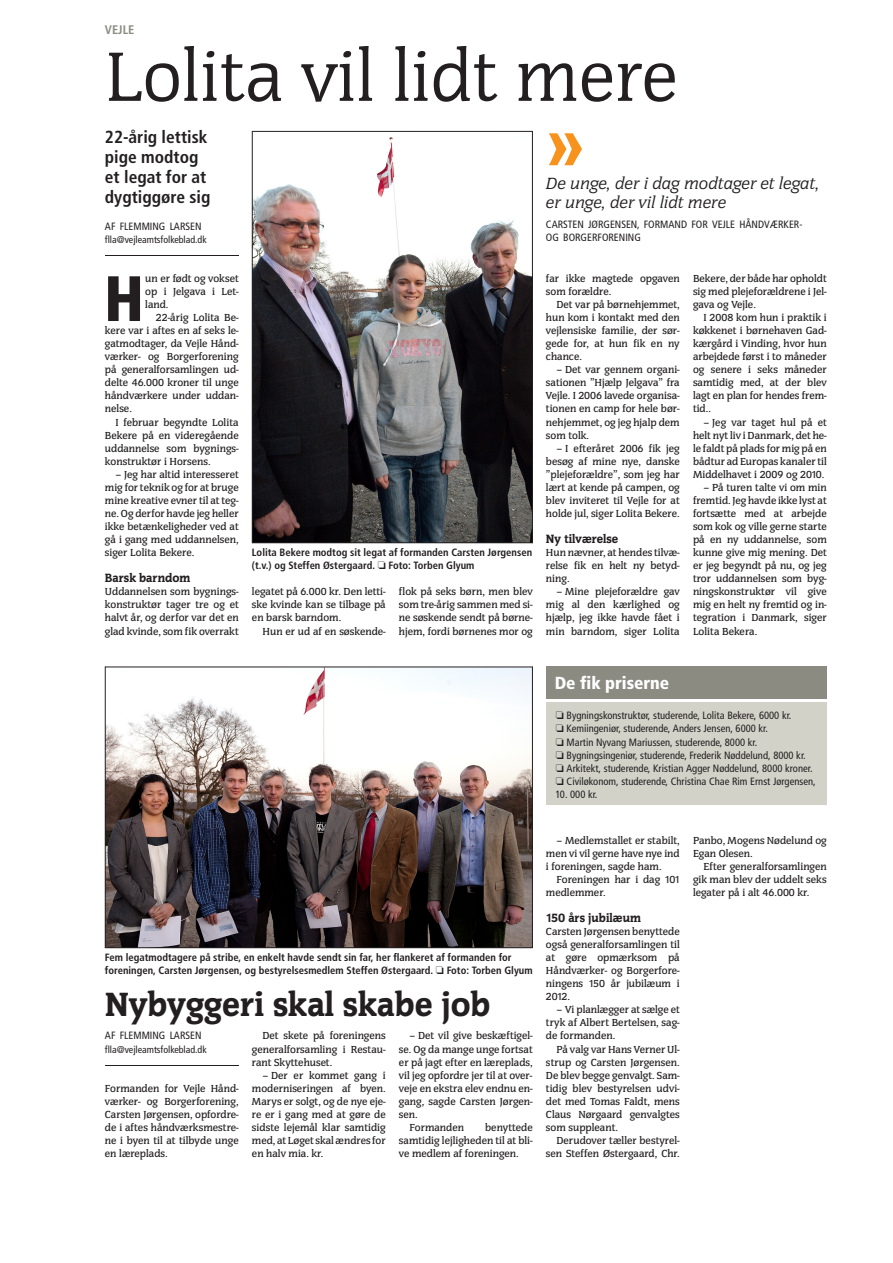
<style>
.page{position:relative;width:893px;height:1263px;background:#fff}
.page>*{position:absolute;margin:0;border:0;box-sizing:border-box;transform-origin:0 0}
.t1{font:700 76.8px "Congress LT";color:#f7931d}
.t2{font:72.15px "Congress LT";color:#231f20}
.t3{font:900 condensed 64.05px "Frutiger";color:#231f20}
.t4{font:900 34.8px "Congress LT";color:#231f20}
.t5{font:700 condensed 17.4px/20px "Frutiger";color:#231f20}
.t6{font:900 condensed 17.4px "Frutiger";color:#fff}
.t7{font:italic 16.8px/19.4px "Congress LT";color:#231f20}
.t8{font:900 12.45px "Congress LT";color:#231f20}
.t9{font:700 condensed 12.45px "Frutiger";color:#8b8b82}
.t10{font:500 10.5px/13px "Congress LT";color:#231f20;text-align:justify}
.t11{font:condensed 10.5px/13px "Frutiger";color:#231f20}
.t12{font:700 condensed 10.5px/13px "Frutiger";color:#231f20}
.t13{font:condensed 9.9px "Frutiger";color:#231f20}
</style>
<div class="page">
<hr style="left:105px;top:255px;width:134px;height:1px;background:#231f20">
<img style="left:253px;top:132px;width:279px;height:410px">
<hr style="left:252px;top:131px;width:1px;height:412px;background:#231f20">
<hr style="left:252px;top:542px;width:280px;height:1px;background:#231f20">
<hr style="left:532px;top:131px;width:1px;height:412px;background:#231f20">
<hr style="left:252px;top:131px;width:280px;height:1px;background:#231f20">
<img style="left:106px;top:668px;width:426px;height:279px">
<hr style="left:105px;top:667px;width:1px;height:281px;background:#231f20">
<hr style="left:105px;top:947px;width:427px;height:1px;background:#231f20">
<hr style="left:532px;top:667px;width:1px;height:281px;background:#231f20">
<hr style="left:105px;top:667px;width:427px;height:1px;background:#231f20">
<div style="left:546px;top:667px;width:280px;height:137px;background:#d2d2c9"></div>
<div style="left:546px;top:667px;width:280px;height:32px;background:#8b8b82"></div>
<hr style="left:546px;top:699px;width:280px;height:2px;background:#fff">
<hr style="left:105px;top:1065px;width:134px;height:1px;background:#231f20">
<p class="t9" style="left:105px;top:24px;width:31px">VEJLE</p>
<h2 class="t2" style="left:105px;top:34px;width:574px">Lolita vil lidt mere</h2>
<h3 class="t5" style="left:105px;top:128px;width:107px">22-årig lettisk pige modtog et legat for at dygtiggøre sig</h3>
<p class="t11" style="left:105px;top:220px;width:98px">AF FLEMMING LARSEN</p>
<p class="t13" style="left:105px;top:235px;width:103px">flla@vejleamtsfolkeblad.dk</p>
<h1 class="t1" style="left:546px;top:98px;width:40px">»</h1>
<h3 class="t7" style="left:546px;top:175px;width:275px">De unge, der i dag modtager et legat, er unge, der vil lidt mere</h3>
<p class="t11" style="left:546px;top:219px;width:258px">CARSTEN JØRGENSEN, FORMAND FOR VEJLE HÅNDVÆRKER-<br>OG BORGERFORENING</p>
<h3 class="t3" style="left:104px;top:271px;width:42px">H</h3>
<p class="t10" style="left:145px;top:272px;width:95px">un er født og vokset op i Jelgava i Let&shy;land.</p>
<p class="t10" style="left:105px;top:311px;width:135px;text-indent:51px">22-årig Lolita Be&shy;kere var i aftes en af seks le&shy;gatmodtager, da Vejle Hånd&shy;værker- og Borgerforening på generalforsamlingen ud&shy;delte 46.000 kroner til unge håndværkere under uddan&shy;nelse.</p>
<p class="t10" style="left:105px;top:416px;width:135px;text-indent:11px">I februar begyndte Lolita Bekere på en videregående uddannelse som bygnings&shy;konstruktør i Horsens.</p>
<p class="t10" style="left:105px;top:468px;width:135px;text-indent:11px">– Jeg har altid interesseret mig for teknik og for at bruge mine kreative evner til at teg&shy;ne. Og derfor havde jeg heller ikke betænkeligheder ved at gå i gang med uddannelsen, siger Lolita Bekere.</p>
<p class="t8" style="left:105px;top:573px;width:87px">Barsk barndom</p>
<p class="t10" style="left:105px;top:585px;width:135px">Uddannelsen som bygnings&shy;konstruktør tager tre og et halvt år, og derfor var det en glad kvinde, som fik overrakt</p>
<p class="t10" style="left:252px;top:585px;width:135px">legatet på 6.000 kr. Den letti&shy;ske kvinde kan se tilbage på en barsk barndom.</p>
<p class="t12" style="left:252px;top:547px;width:282px">Lolita Bekere modtog sit legat af formanden Carsten Jørgensen (t.v.) og Steffen Østergaard. ❏ Foto: Torben Glyum</p>
<p class="t10" style="left:399px;top:585px;width:135px">flok på seks børn, men blev som tre-årig sammen med si&shy;ne søskende sendt på børne&shy;hjem, fordi børnenes mor og</p>
<p class="t10" style="left:262px;top:625px;width:125px">Hun er ud af en søskende-</p>
<p class="t10" style="left:546px;top:272px;width:135px">far ikke magtede opgaven som forældre.</p>
<p class="t10" style="left:546px;top:298px;width:135px;text-indent:11px">Det var på børnehjemmet, hun kom i kontakt med den vejlensiske familie, der sør&shy;gede for, at hun fik en ny chance.</p>
<p class="t10" style="left:546px;top:363px;width:135px;text-indent:11px">– Det var gennem organi&shy;sationen ”Hjælp Jelgava” fra Vejle. I 2006 lavede organisa&shy;tionen en camp for hele bør&shy;nehjemmet, og jeg hjalp dem som tolk.</p>
<p class="t10" style="left:546px;top:442px;width:135px;text-indent:11px">– I efteråret 2006 fik jeg besøg af mine nye, danske ”plejeforældre”, som jeg har lært at kende på campen, og blev inviteret til Vejle for at holde jul, siger Lolita Bekere.</p>
<p class="t8" style="left:546px;top:533px;width:74px">Ny tilværelse</p>
<p class="t10" style="left:546px;top:546px;width:135px">Hun nævner, at hendes tilvæ&shy;relse fik en helt ny betyd&shy;ning.</p>
<p class="t10" style="left:546px;top:585px;width:135px;text-indent:11px">– Mine plejeforældre gav mig al den kærlighed og hjælp, jeg ikke havde fået i min barndom, siger Lolita</p>
<p class="t10" style="left:693px;top:272px;width:135px">Bekere, der både har opholdt sig med plejeforældrene i Jel&shy;gava og Vejle.</p>
<p class="t10" style="left:693px;top:311px;width:135px;text-indent:11px">I 2008 kom hun i praktik i køkkenet i børnehaven Gad&shy;kærgård i Vinding, hvor hun arbejdede først i to måneder og senere i seks måneder samtidig med, at der blev lagt en plan for hendes frem&shy;tid..</p>
<p class="t10" style="left:693px;top:416px;width:135px;text-indent:11px">– Jeg var taget hul på et helt nyt liv i Danmark, det he&shy;le faldt på plads for mig på en bådtur ad Europas kanaler til Middelhavet i 2009 og 2010.</p>
<p class="t10" style="left:693px;top:481px;width:135px;text-indent:11px">– På turen talte vi om min fremtid. Jeg havde ikke lyst at fortsætte med at arbejde som kok og ville gerne starte på en ny uddannelse, som kunne give mig mening. Det er jeg begyndt på nu, og jeg tror uddannelsen som byg&shy;ningskonstruktør vil give mig en helt ny fremtid og in&shy;tegration i Danmark, siger Lolita Bekera.</p>
<h3 class="t6" style="left:554px;top:675px;width:116px">De fik priserne</h3>
<p class="t11" style="left:556px;top:710px;width:261px">❏ Bygningskonstruktør, studerende, Lolita Bekere, 6000 kr.<br>❏ Kemiingeniør, studerende, Anders Jensen, 6000 kr.<br>❏ Martin Nyvang Mariussen, studerende, 8000 kr.<br>❏ Bygningsingeniør, studerende, Frederik Nøddelund, 8000 kr. ❏ Arkitekt, studerende, Kristian Agger Nøddelund, 8000 kroner. ❏ Civiløkonom, studerende, Christina Chae Rim Ernst Jørgensen,</p>
<p class="t11" style="left:555px;top:788px;width:44px">10. 000 kr.</p>
<p class="t12" style="left:105px;top:952px;width:429px">Fem legatmodtagere på stribe, en enkelt havde sendt sin far, her flankeret af formanden for foreningen, Carsten Jørgensen, og bestyrelsesmedlem Steffen Østergaard. ❏ Foto: Torben Glyum</p>
<h3 class="t4" style="left:105px;top:989px;width:387px">Nybyggeri skal skabe job</h3>
<p class="t11" style="left:105px;top:1030px;width:98px">AF FLEMMING LARSEN</p>
<p class="t13" style="left:105px;top:1045px;width:103px">flla@vejleamtsfolkeblad.dk</p>
<p class="t10" style="left:252px;top:1029px;width:135px;text-indent:11px">Det skete på foreningens generalforsamling i Restau&shy;rant Skyttehuset.</p>
<p class="t10" style="left:252px;top:1069px;width:135px;text-indent:11px">– Der er kommet gang i moderniseringen af byen.<br>Marys er solgt, og de nye eje&shy;re er i gang med at gøre de sidste lejemål klar samtidig med, at Løget skal ændres for en halv mia. kr.</p>
<p class="t10" style="left:409px;top:1029px;width:125px">– Det vil give beskæftigel-</p>
<p class="t10" style="left:399px;top:1043px;width:135px">se. Og da mange unge fortsat</p>
<p class="t10" style="left:399px;top:1056px;width:135px">er på jagt efter en læreplads,</p>
<p class="t10" style="left:399px;top:1069px;width:135px">vil jeg opfordre jer til at over-</p>
<p class="t10" style="left:399px;top:1082px;width:135px">veje en ekstra elev endnu en-</p>
<p class="t10" style="left:399px;top:1095px;width:135px">gang, sagde Carsten Jørgen-</p>
<p class="t10" style="left:399px;top:1108px;width:20px">sen.</p>
<p class="t10" style="left:409px;top:1121px;width:56px">Formanden</p>
<p class="t10" style="left:105px;top:1082px;width:135px">Formanden for Vejle Hånd&shy;værker- og Borgerforening, Carsten Jørgensen, opfordre&shy;de i aftes håndværksmestre&shy;ne i byen til at tilbyde unge en læreplads.</p>
<p class="t10" style="left:399px;top:1121px;width:135px;text-indent:86px">benyttede samtidig lejligheden til at bli&shy;ve medlem af foreningen.</p>
<p class="t10" style="left:546px;top:834px;width:135px;text-indent:11px">– Medlemstallet er stabilt, men vi vil gerne have nye ind i foreningen, sagde ham.</p>
<p class="t10" style="left:546px;top:873px;width:136px;text-indent:11px">Foreningen har i dag 101 medlemmer.</p>
<p class="t8" style="left:545px;top:912px;width:97px">150 års jubilæum</p>
<p class="t10" style="left:546px;top:925px;width:135px">Carsten Jørgensen benyttede også generalforsamlingen til at gøre opmærksom på Håndværker- og Borgerfore&shy;ningens 150 år jubilæum i 2012.</p>
<p class="t10" style="left:546px;top:1003px;width:135px;text-indent:11px">– Vi planlægger at sælge et tryk af Albert Bertelsen, sag&shy;de formanden.</p>
<p class="t10" style="left:546px;top:1043px;width:135px;text-indent:11px">På valg var Hans Verner Ul&shy;strup og Carsten Jørgensen.<br>De blev begge genvalgt. Sam&shy;tidig blev bestyrelsen udvi&shy;det med Tomas Faldt, mens Claus Nørgaard genvalgtes som suppleant.</p>
<p class="t10" style="left:546px;top:1134px;width:135px;text-align:right">Derudover tæller bestyrel&shy;sen Steffen Østergaard, Chr.</p>
<p class="t10" style="left:693px;top:834px;width:135px">Panbo, Mogens Nødelund og<br>Egan Olesen.</p>
<p class="t10" style="left:693px;top:860px;width:135px;text-indent:11px">Efter generalforsamlingen gik man blev der uddelt seks legater på i alt 46.000 kr.</p>
</div>
